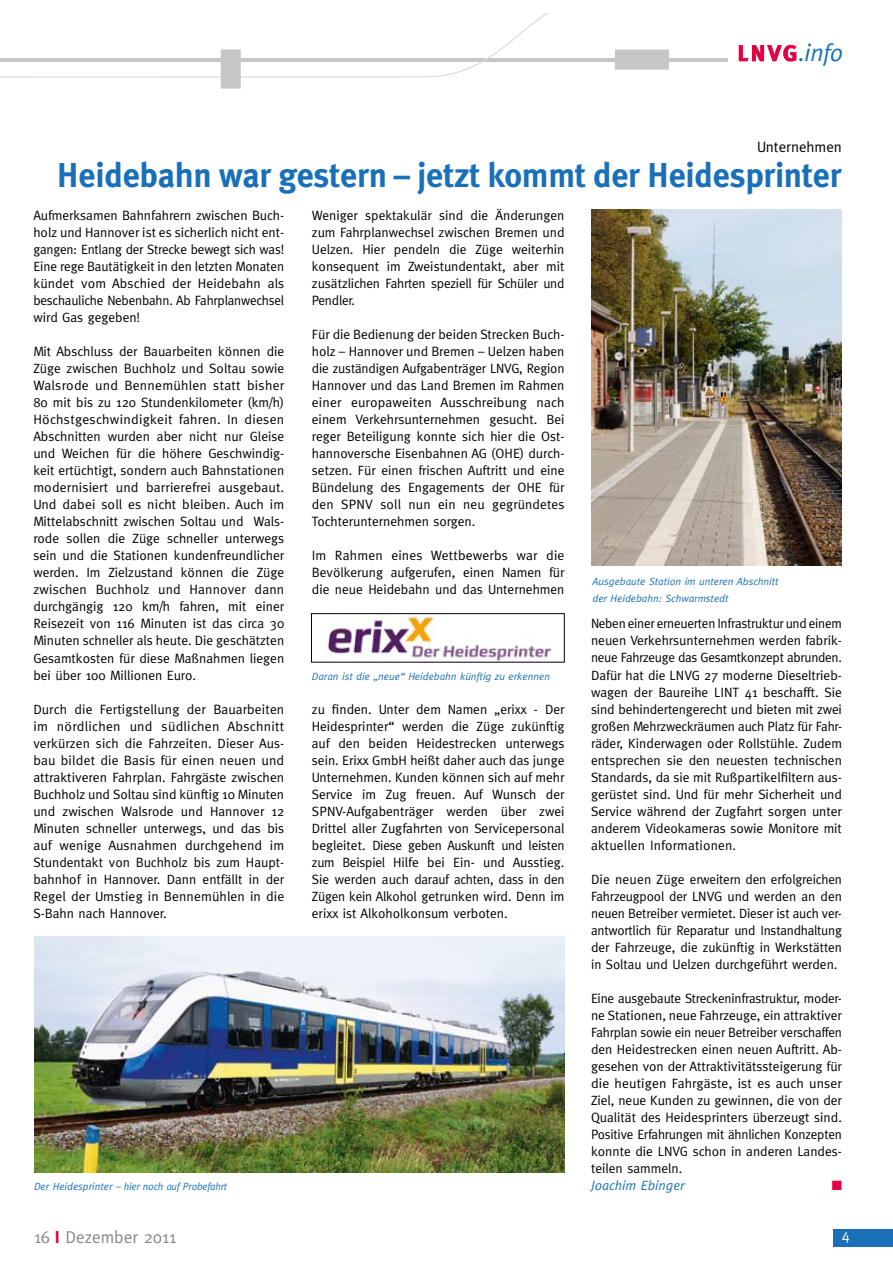
<style>
.page{position:relative;width:893px;height:1263px;background:#fff}
.page>*{position:absolute;margin:0;border:0;box-sizing:border-box;transform-origin:0 0}
.t1{font:700 34.5px "Meta Plus";letter-spacing:-.01em;color:#1a70b8}
.t2{font:italic 24.45px "Meta";color:#1a70b8}
.t3{font:17.25px "Meta";color:#878786}
.t4{font:15px "Meta";color:#000}
.t5{font:15px "Meta";color:#fff}
.t6{font:13.5px/17px "Meta";color:#000;text-align:justify}
.t7{font:italic 13.5px "Meta";color:#1a70b8}
.t8{font:13.5px "Zapf Dingbats ITC";color:#e40045}
.t9{font:italic 10.5px/16.5px "Meta";color:#1a70b8}
.s1{font-weight:700;color:#e40045}
</style>
<div class="page">
<svg style="left:0;top:13px;width:728px;height:65px"></svg>
<svg style="left:615px;top:50px;width:54px;height:20px"></svg>
<svg style="left:221px;top:49px;width:20px;height:40px"></svg>
<svg style="left:739px;top:45px;width:58px;height:17px"></svg>
<div style="left:833px;top:1229px;width:60px;height:17px;background:#1a70b8"></div>
<img style="left:591px;top:209px;width:250px;height:357px">
<img style="left:34px;top:937px;width:530px;height:236px">
<img style="left:326px;top:615px;width:226px;height:45px">
<div style="left:311px;top:613px;width:253px;height:49px;border:1px solid #000"></div>
<h2 class="t2" style="left:798px;top:39px;width:46px">.info</h2>
<p class="t4" style="left:757px;top:138px;width:86px">Unternehmen</p>
<h1 class="t1" style="left:57px;top:155px;width:786px">Heidebahn war gestern – jetzt kommt der Heidesprinter</h1>
<p class="t6" style="left:33px;top:207px;width:252px">Aufmerksamen Bahnfahrern zwischen Buch&shy;holz und Hannover ist es sicherlich nicht ent&shy;gangen: Entlang der Strecke bewegt sich was!<br>Eine rege Bautätigkeit in den letzten Monaten kündet vom Abschied der Heidebahn als beschauliche Nebenbahn. Ab Fahrplanwechsel wird Gas gegeben!</p>
<p class="t6" style="left:33px;top:343px;width:252px">Mit Abschluss der Bauarbeiten können die Züge zwischen Buchholz und Soltau sowie Walsrode und Bennemühlen statt bisher 80 mit bis zu 120 Stundenkilometer (km/h)<br>Höchstgeschwindigkeit fahren. In diesen Abschnitten wurden aber nicht nur Gleise und Weichen für die höhere Geschwindig&shy;keit ertüchtigt, sondern auch Bahnstationen modernisiert und barrierefrei ausgebaut.<br>Und dabei soll es nicht bleiben. Auch im Mittelabschnitt zwischen Soltau und Wals&shy;rode sollen die Züge schneller unterwegs sein und die Stationen kundenfreundlicher werden. Im Zielzustand können die Züge zwischen Buchholz und Hannover dann durchgängig 120 km/h fahren, mit einer Reisezeit von 116 Minuten ist das circa 30<br>Minuten schneller als heute. Die geschätzten Gesamtkosten für diese Maßnahmen liegen bei über 100 Millionen Euro.</p>
<p class="t6" style="left:33px;top:700px;width:252px">Durch die Fertigstellung der Bauarbeiten im nördlichen und südlichen Abschnitt verkürzen sich die Fahrzeiten. Dieser Aus&shy;bau bildet die Basis für einen neuen und attraktiveren Fahrplan. Fahrgäste zwischen Buchholz und Soltau sind künftig 10 Minuten und zwischen Walsrode und Hannover 12<br>Minuten schneller unterwegs, und das bis auf wenige Ausnahmen durchgehend im Stundentakt von Buchholz bis zum Haupt&shy;bahnhof in Hannover. Dann entfällt in der Regel der Umstieg in Bennemühlen in die S-Bahn nach Hannover.</p>
<p class="t9" style="left:34px;top:1177px;width:195px">Der Heidesprinter – hier noch auf Probefahrt</p>
<p class="t6" style="left:312px;top:207px;width:254px">Weniger spektakulär sind die Änderungen zum Fahrplanwechsel zwischen Bremen und Uelzen. Hier pendeln die Züge weiterhin konsequent im Zweistundentakt, aber mit zusätzlichen Fahrten speziell für Schüler und Pendler.</p>
<p class="t6" style="left:312px;top:326px;width:254px">Für die Bedienung der beiden Strecken Buch&shy;holz – Hannover und Bremen – Uelzen haben die zuständigen Aufgabenträger LNVG, Region Hannover und das Land Bremen im Rahmen einer europaweiten Ausschreibung nach einem Verkehrsunternehmen gesucht. Bei reger Beteiligung konnte sich hier die Ost&shy;hannoversche Eisenbahnen AG (OHE) durch&shy;setzen. Für einen frischen Auftritt und eine Bündelung des Engagements der OHE für den SPNV soll nun ein neu gegründetes Tochterunternehmen sorgen.</p>
<p class="t6" style="left:312px;top:547px;width:254px">Im Rahmen eines Wettbewerbs war die Bevölkerung aufgerufen, einen Namen für die neue Heidebahn und das Unternehmen</p>
<p class="t9" style="left:312px;top:667px;width:240px">Daran ist die „neue“ Heidebahn künftig zu erkennen</p>
<p class="t6" style="left:312px;top:700px;width:254px">zu finden. Unter dem Namen „erixx - Der Heidesprinter“ werden die Züge zukünftig auf den beiden Heidestrecken unterwegs sein. Erixx GmbH heißt daher auch das junge Unternehmen. Kunden können sich auf mehr Service im Zug freuen. Auf Wunsch der SPNV-Aufgabenträger werden über zwei Drittel aller Zugfahrten von Servicepersonal begleitet. Diese geben Auskunft und leisten zum Beispiel Hilfe bei Ein- und Ausstieg.<br>Sie werden auch darauf achten, dass in den Zügen kein Alkohol getrunken wird. Denn im erixx ist Alkoholkonsum verboten.</p>
<p class="t9" style="left:593px;top:573px;width:187px">Ausgebaute Station im unteren Abschnitt der Heidebahn: Schwarmstedt</p>
<p class="t6" style="left:591px;top:615px;width:252px">Neben einer erneuerten Infrastruktur und einem neuen Verkehrsunternehmen werden fabrik&shy;neue Fahrzeuge das Gesamtkonzept abrunden.<br>Dafür hat die LNVG 27 moderne Dieseltrieb&shy;wagen der Baureihe LINT 41 beschafft. Sie sind behindertengerecht und bieten mit zwei großen Mehrzweckräumen auch Platz für Fahr&shy;räder, Kinderwagen oder Rollstühle. Zudem entsprechen sie den neuesten technischen Standards, da sie mit Rußpartikelfiltern aus&shy;gerüstet sind. Und für mehr Sicherheit und Service während der Zugfahrt sorgen unter anderem Videokameras sowie Monitore mit aktuellen Informationen.</p>
<p class="t6" style="left:591px;top:870px;width:252px">Die neuen Züge erweitern den erfolgreichen Fahrzeugpool der LNVG und werden an den neuen Betreiber vermietet. Dieser ist auch ver&shy;antwortlich für Reparatur und Instandhaltung der Fahrzeuge, die zukünftig in Werkstätten in Soltau und Uelzen durchgeführt werden.</p>
<p class="t6" style="left:591px;top:989px;width:252px">Eine ausgebaute Streckeninfrastruktur, moder&shy;ne Stationen, neue Fahrzeuge, ein attraktiver Fahrplan sowie ein neuer Betreiber verschaffen den Heidestrecken einen neuen Auftritt. Ab&shy;gesehen von der Attraktivitätssteigerung für die heutigen Fahrgäste, ist es auch unser Ziel, neue Kunden zu gewinnen, die von der Qualität des Heidesprinters überzeugt sind.<br>Positive Erfahrungen mit ähnlichen Konzepten konnte die LNVG schon in anderen Landes&shy;teilen sammeln.</p>
<p class="t7" style="left:591px;top:1177px;width:95px">Joachim Ebinger</p>
<p class="t8" style="left:832px;top:1179px;width:12px">■</p>
<p class="t3" style="left:34px;top:1227px;width:144px">16 <span class="s1">I</span> Dezember 2011</p>
<p class="t5" style="left:842px;top:1226px;width:10px">4</p>
</div>
